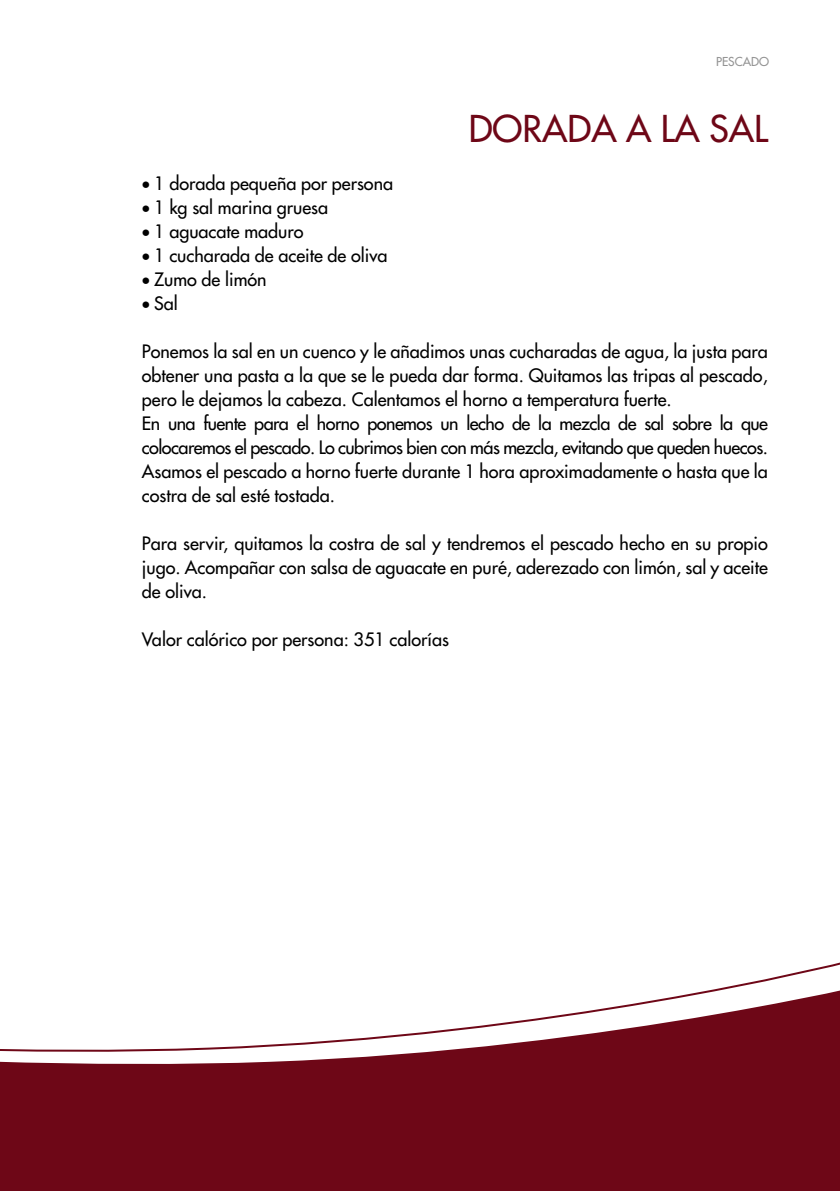
<style>
.page{position:relative;width:840px;height:1191px;background:#fff}
.page>*{position:absolute;margin:0;border:0;box-sizing:border-box;transform-origin:0 0}
.t1{font:36px "Futura";color:#6e0717}
.t2{font:18px/24px "Futura";color:#000}
.t3{font:12px "Futura";color:#939393}
</style>
<div class="page">
<svg style="left:0;top:975px;width:839px;height:216px"></svg>
<p class="t3" style="left:715px;top:54px;width:54px">PESCADO</p>
<h1 class="t1" style="left:468px;top:105px;width:300px">DORADA A LA SAL</h1>
<p class="t2" style="left:142px;top:171px;width:252px">• 1 dorada pequeña por persona</p>
<p class="t2" style="left:142px;top:195px;width:188px">• 1 kg sal marina gruesa</p>
<p class="t2" style="left:142px;top:219px;width:163px">• 1 aguacate maduro</p>
<p class="t2" style="left:142px;top:243px;width:247px">• 1 cucharada de aceite de oliva</p>
<p class="t2" style="left:142px;top:267px;width:126px">• Zumo de limón</p>
<p class="t2" style="left:142px;top:291px;width:37px">• Sal</p>
<p class="t2" style="left:142px;top:339px;width:627px">Ponemos la sal en un cuenco y le añadimos unas cucharadas de agua, la justa para obtener una pasta a la que se le pueda dar forma. Quitamos las tripas al pescado, pero le dejamos la cabeza. Calentamos el horno a temperatura fuerte.<br>En una fuente para el horno ponemos un lecho de la mezcla de sal sobre la que colocaremos el pescado. Lo cubrimos bien con más mezcla, evitando que queden huecos.<br>Asamos el pescado a horno fuerte durante 1 hora aproximadamente o hasta que la costra de sal esté tostada.</p>
<p class="t2" style="left:142px;top:531px;width:627px;text-align:justify">Para servir, quitamos la costra de sal y tendremos el pescado hecho en su propio jugo. Acompañar con salsa de aguacate en puré, aderezado con limón, sal y aceite de oliva.</p>
<p class="t2" style="left:142px;top:627px;width:308px">Valor calórico por persona: 351 calorías</p>
</div>
